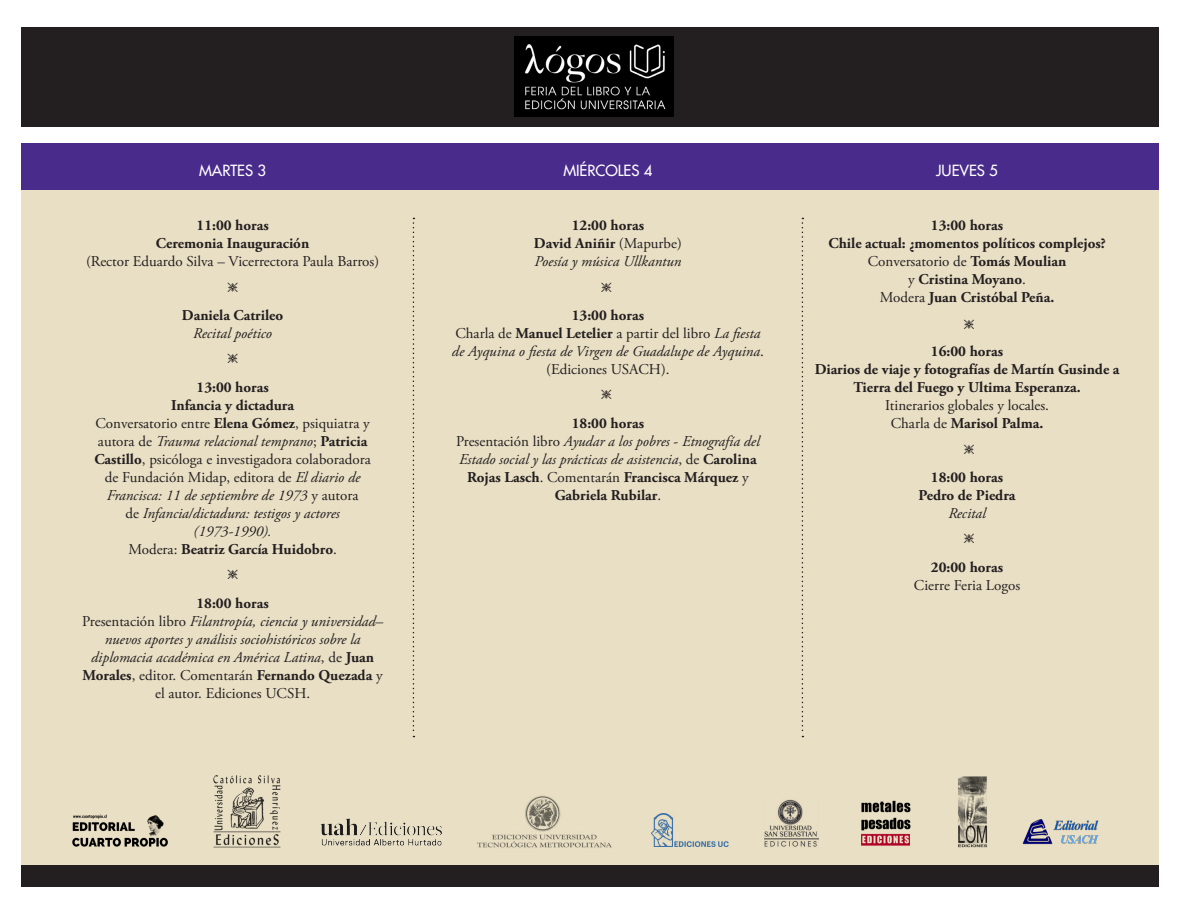
<style>
.page{position:relative;width:1188px;height:918px;background:#fff}
.page>*{position:absolute;margin:0;border:0;box-sizing:border-box;transform-origin:0 0}
.Body_Text{font:italic 15px/18px "Adobe Garamond Pro";color:#231f20;text-align:center}
.Body_Text-2{font:700 15px/18px "Adobe Garamond Pro";color:#231f20;text-align:center}
.t1{font:15px/18px "Adobe Garamond Pro";color:#231f20;text-align:center}
.t2{font:500 15px "Futura Std";color:#fff}
.t3{font:13.5px "Monotype Sorts";color:#231f20}
.s1{font-weight:700}
.s2{font-style:italic}
.s3{font-weight:400}
.s4{font-style:normal}
.s5{font-weight:700;font-style:normal}
</style>
<div class="page">
<div style="left:21px;top:154px;width:1138px;height:722px;background:#e9dfc4"></div>
<div style="left:21px;top:143px;width:1138px;height:47px;background:#492b8c"></div>
<img style="left:72px;top:814px;width:96px;height:33px">
<img style="left:320px;top:818px;width:122px;height:28px">
<img style="left:213px;top:775px;width:68px;height:73px">
<img style="left:861px;top:800px;width:50px;height:46px">
<img style="left:764px;top:799px;width:54px;height:48px">
<img style="left:1022px;top:819px;width:77px;height:26px">
<img style="left:477px;top:795px;width:135px;height:53px">
<img style="left:958px;top:776px;width:30px;height:71px">
<svg style="left:413px;top:218px;width:1px;height:519px"></svg>
<svg style="left:802px;top:218px;width:1px;height:519px"></svg>
<div style="left:21px;top:27px;width:1138px;height:99px;background:#231f20"></div>
<div style="left:21px;top:865px;width:1138px;height:21px;background:#231f20"></div>
<img style="left:514px;top:36px;width:160px;height:81px">
<img style="left:651px;top:813px;width:78px;height:34px">
<p class="t2" style="left:199px;top:161px;width:68px">MARTES 3</p>
<p class="Body_Text-2" style="left:197px;top:216px;width:74px">11:00 horas</p>
<p class="Body_Text-2" style="left:156px;top:234px;width:155px">Ceremonia Inauguración</p>
<p class="t1" style="left:86px;top:253px;width:295px">(Rector Eduardo Silva – Vicerrectora Paula Barros)</p>
<p class="t3" style="left:227px;top:281px;width:12px">g</p>
<p class="Body_Text-2" style="left:182px;top:306px;width:103px">Daniela Catrileo</p>
<p class="Body_Text" style="left:193px;top:324px;width:80px">Recital poético</p>
<p class="Body_Text-2" style="left:197px;top:378px;width:74px">13:00 horas</p>
<p class="Body_Text-2" style="left:171px;top:396px;width:125px">Infancia y dictadura</p>
<p class="t1" style="left:94px;top:415px;width:278px">Conversatorio entre <span class="s1">Elena Gómez</span>, psiquiatra y autora de <span class="s2">Trauma relacional temprano</span>; <span class="s1">Patricia Castillo</span>, psicóloga e investigadora colaboradora de Fundación Midap, editora de <span class="s2">El diario de Francisca: 11 de septiembre de 1973</span> y autora<br>de <span class="s2">Infancia/dictadura: testigos y actores</span></p>
<p class="Body_Text" style="left:194px;top:522px;width:80px">(1973-1990).</p>
<p class="Body_Text-2" style="left:128px;top:540px;width:210px"><span class="s3">Modera:</span> Beatriz García Huidobro<span class="s3">.</span></p>
<p class="t3" style="left:227px;top:352px;width:12px">g</p>
<p class="t3" style="left:227px;top:568px;width:12px">g</p>
<p class="Body_Text-2" style="left:196px;top:594px;width:74px">18:00 horas</p>
<p class="Body_Text" style="left:82px;top:612px;width:302px"><span class="s4">Presentación libro</span> Filantropía, ciencia y universidad– nuevos aportes y análisis sociohistóricos sobre la diplomacia académica en América Latina<span class="s4">, de</span> <span class="s5">Juan Morales</span><span class="s4">, editor. Comentarán</span> <span class="s5">Fernando Quezada</span> <span class="s4">y el autor. Ediciones UCSH.</span></p>
<p class="t2" style="left:563px;top:161px;width:91px">MIÉRCOLES 4</p>
<p class="Body_Text-2" style="left:572px;top:216px;width:74px">12:00 horas</p>
<p class="Body_Text-2" style="left:534px;top:234px;width:149px">David Aniñir <span class="s3">(Mapurbe)</span></p>
<p class="Body_Text" style="left:534px;top:252px;width:148px">Poesía y música Ullkantun</p>
<p class="Body_Text-2" style="left:572px;top:306px;width:74px">13:00 horas</p>
<p class="Body_Text" style="left:452px;top:324px;width:313px"><span class="s4">Charla de</span> <span class="s5">Manuel Letelier</span> <span class="s4">a partir del libro</span> La fiesta de Ayquina o fiesta de Virgen de Guadalupe de Ayquina<span class="s4">. (Ediciones USACH).</span></p>
<p class="t3" style="left:601px;top:281px;width:12px">g</p>
<p class="t3" style="left:601px;top:389px;width:12px">g</p>
<p class="Body_Text-2" style="left:572px;top:414px;width:74px">18:00 horas</p>
<p class="Body_Text" style="left:456px;top:432px;width:305px"><span class="s4">Presentación libro</span> Ayudar a los pobres <span class="s4">-</span> Etnografía del Estado social y las prácticas de asistencia<span class="s4">, de</span> <span class="s5">Carolina Rojas Lasch</span><span class="s4">. Comentarán</span> <span class="s5">Francisca Márquez</span> <span class="s4">y </span><span class="s5">Gabriela Rubilar</span><span class="s4">.</span></p>
<p class="t2" style="left:936px;top:161px;width:63px">JUEVES 5</p>
<p class="Body_Text-2" style="left:931px;top:216px;width:74px">13:00 horas</p>
<p class="Body_Text-2" style="left:828px;top:234px;width:279px">Chile actual: ¿momentos políticos complejos?</p>
<p class="t1" style="left:868px;top:253px;width:200px">Conversatorio de <span class="s1">Tomás Moulian</span></p>
<p class="Body_Text-2" style="left:908px;top:270px;width:119px"><span class="s3">y</span> Cristina Moyano<span class="s3">.</span></p>
<p class="Body_Text-2" style="left:880px;top:288px;width:176px"><span class="s3">Modera</span> Juan Cristóbal Peña.</p>
<p class="t3" style="left:964px;top:319px;width:12px">g</p>
<p class="Body_Text-2" style="left:931px;top:342px;width:74px">16:00 horas</p>
<p class="Body_Text-2" style="left:815px;top:360px;width:306px">Diarios de viaje y fotografías de Martín Gusinde a<br>Tierra del Fuego y Ultima Esperanza.<br><span class="s3">Itinerarios globales y locales.</span></p>
<p class="Body_Text-2" style="left:891px;top:414px;width:154px"><span class="s3">Charla de</span> Marisol Palma.</p>
<p class="t3" style="left:964px;top:443px;width:12px">g</p>
<p class="Body_Text-2" style="left:931px;top:468px;width:74px">18:00 horas</p>
<p class="Body_Text-2" style="left:919px;top:486px;width:98px">Pedro de Piedra</p>
<p class="Body_Text" style="left:948px;top:504px;width:39px">Recital</p>
<p class="t3" style="left:964px;top:532px;width:12px">g</p>
<p class="Body_Text-2" style="left:931px;top:558px;width:74px">20:00 horas</p>
<p class="t1" style="left:914px;top:577px;width:108px">Cierre Feria Logos</p>
</div>
